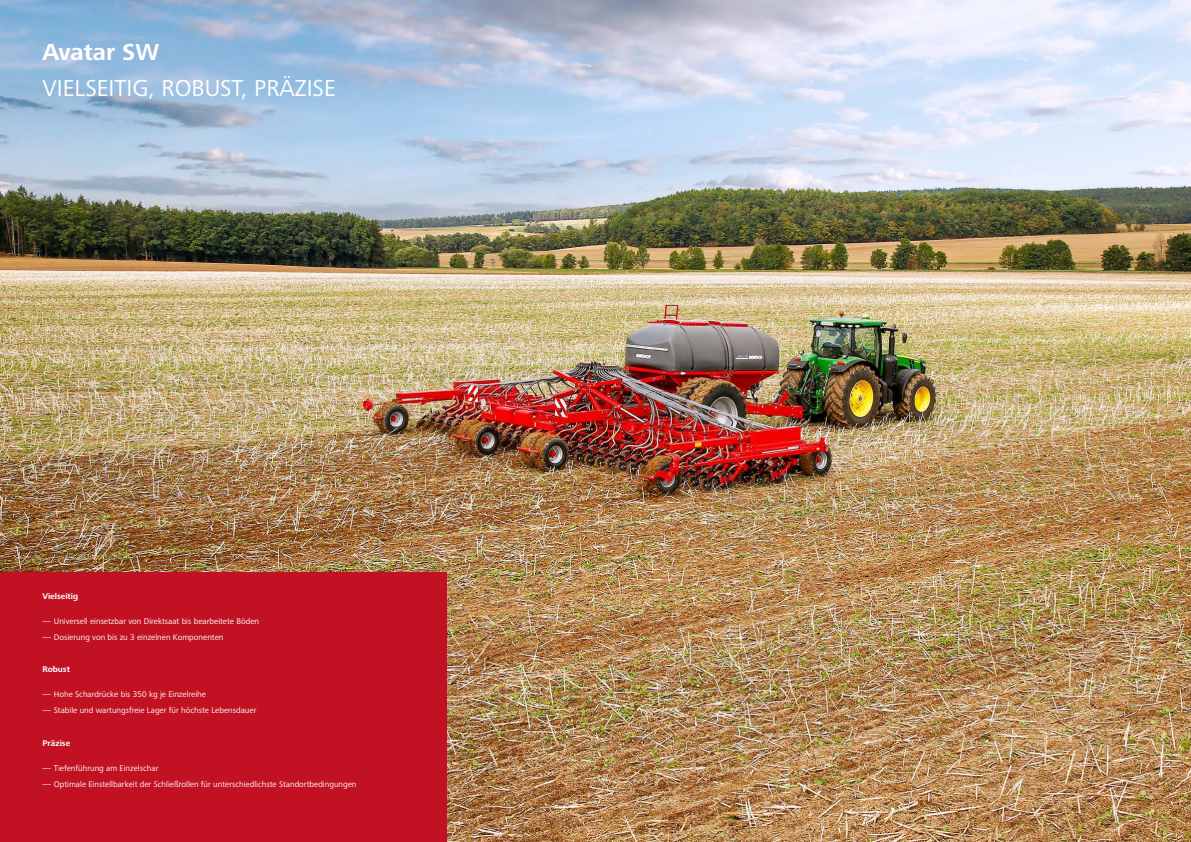
<style>
.page{position:relative;width:1191px;height:842px;background:#fff}
.page>*{position:absolute;margin:0;border:0;box-sizing:border-box;transform-origin:0 0}
.t1{font:24px "Frutiger Next LTW1 G";color:#fff}
.t2{font:700 24px "Frutiger Next LTW1 G";color:#fff}
.t3{font:8.5px/16px "Frutiger Next LTW1 G";color:#fff}
.t4{font:700 8.5px "Frutiger Next LTW1 G";color:#fff}
</style>
<div class="page">
<img style="left:0;top:0;width:1191px;height:842px">
<div style="left:0;top:573px;width:446px;height:269px;background:#c11123"></div>
<h1 class="t2" style="left:43px;top:38px;width:118px">Avatar SW</h1>
<h1 class="t1" style="left:43px;top:74px;width:295px">VIELSEITIG, ROBUST, PRÄZISE</h1>
<p class="t4" style="left:43px;top:591px;width:37px">Vielseitig</p>
<p class="t3" style="left:43px;top:613px;width:218px">― Universell einsetzbar von Direktsaat bis bearbeitete Böden ― Dosierung von bis zu 3 einzelnen Komponenten</p>
<p class="t4" style="left:43px;top:664px;width:29px">Robust</p>
<p class="t3" style="left:43px;top:686px;width:215px">― Hohe Schardrücke bis 350 kg je Einzelreihe<br>― Stabile und wartungsfreie Lager für höchste Lebensdauer</p>
<p class="t4" style="left:43px;top:738px;width:29px">Präzise</p>
<p class="t3" style="left:43px;top:760px;width:315px">― Tiefenführung am Einzelschar<br>― Optimale Einstellbarkeit der Schließrollen für unterschiedlichste Standortbedingungen</p>
</div>
